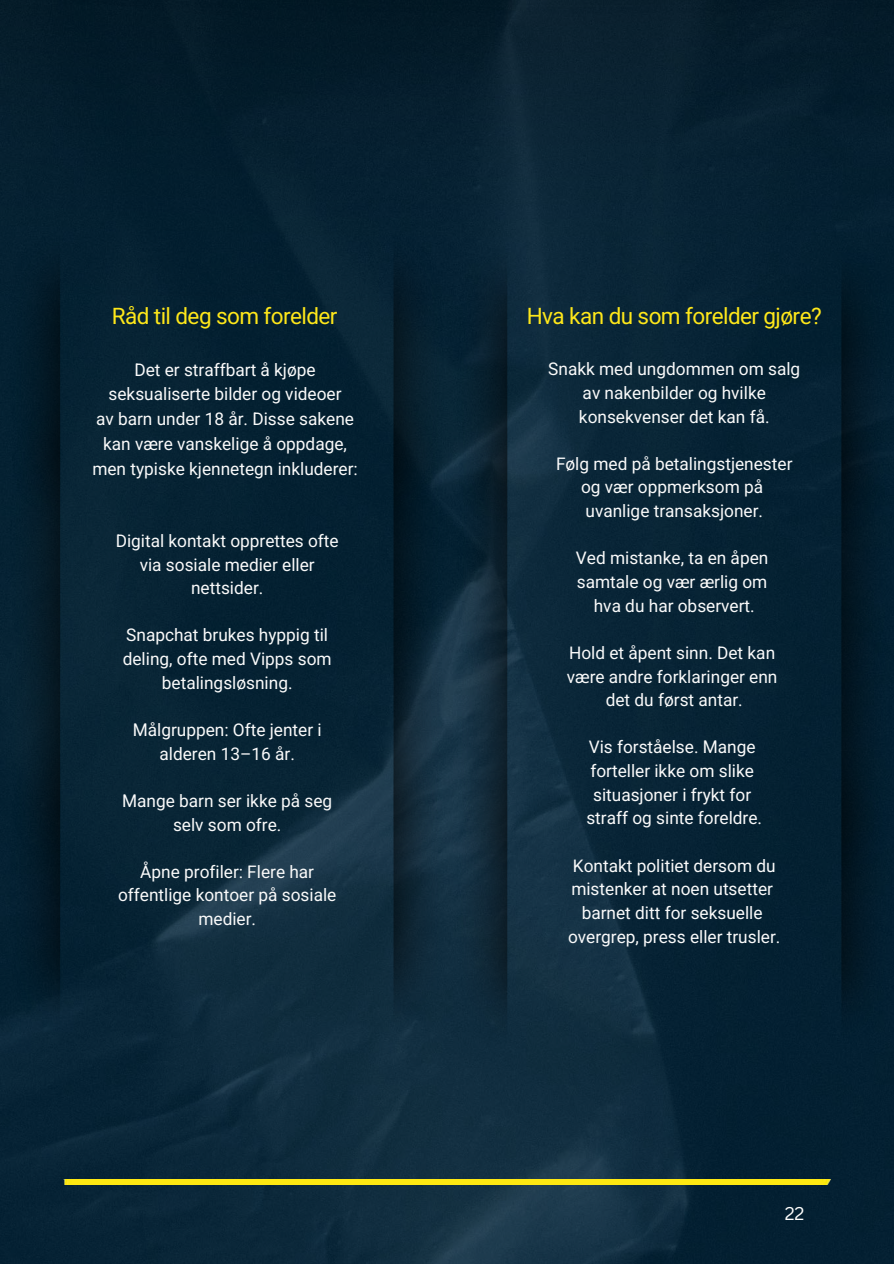
<style>
.page{position:relative;width:894px;height:1264px;background:#fff}
.page>*{position:absolute;margin:0;border:0;box-sizing:border-box;transform-origin:0 0}
.t1{font:22.5px "Roboto";letter-spacing:-.025em;color:#fee71a}
.t2{font:18px "Canva Sans";color:#fffffe}
.t3{font:17.25px/23.7px "Roboto";color:#fafafa;text-align:center}
</style>
<div class="page">
<img style="left:0;top:0;width:893px;height:1263px">
<img style="left:64px;top:0;width:829px;height:15px">
<div style="left:64px;top:1179px;width:766px;height:5px;background:#fee812"></div>
<img style="left:8px;top:872px;width:439px;height:163px">
<img style="left:8px;top:688px;width:439px;height:184px">
<img style="left:8px;top:524px;width:439px;height:164px">
<img style="left:8px;top:228px;width:439px;height:296px">
<img style="left:455px;top:885px;width:438px;height:163px">
<img style="left:455px;top:701px;width:438px;height:184px">
<img style="left:455px;top:537px;width:438px;height:164px">
<img style="left:455px;top:241px;width:438px;height:296px">
<p class="t1" style="left:112px;top:303px;width:227px">Råd til deg som forelder</p>
<p class="t3" style="left:134px;top:358px;width:183px">Det er straffbart å kjøpe</p>
<h1 class="t3" style="left:108px;top:382px;width:234px">seksualiserte bilder og videoer</h1>
<p class="t3" style="left:96px;top:407px;width:259px">av barn under 18 år. Disse sakene</p>
<p class="t3" style="left:103px;top:432px;width:245px">kan være vanskelige å oppdage,</p>
<p class="t3" style="left:92px;top:457px;width:267px">men typiske kjennetegn inkluderer:</p>
<p class="t3" style="left:116px;top:529px;width:224px">Digital kontakt opprettes ofte via sosiale medier eller nettsider.</p>
<p class="t3" style="left:123px;top:623px;width:210px">Snapchat brukes hyppig til deling, ofte med Vipps som betalingsløsning.</p>
<p class="t3" style="left:133px;top:718px;width:190px">Målgruppen: Ofte jenter i alderen 13–16 år.</p>
<p class="t3" style="left:122px;top:789px;width:211px">Mange barn ser ikke på seg selv som ofre.</p>
<p class="t3" style="left:118px;top:860px;width:220px">Åpne profiler: Flere har offentlige kontoer på sosiale medier.</p>
<p class="t1" style="left:526px;top:303px;width:296px">Hva kan du som forelder gjøre?</p>
<p class="t3" style="left:548px;top:357px;width:253px">Snakk med ungdommen om salg av nakenbilder og hvilke konsekvenser det kan få.</p>
<p class="t3" style="left:556px;top:452px;width:238px">Følg med på betalingstjenester og vær oppmerksom på</p>
<p class="t3" style="left:585px;top:499px;width:179px">uvanlige transaksjoner.</p>
<p class="t3" style="left:575px;top:546px;width:194px">Ved mistanke, ta en åpen</p>
<p class="t3" style="left:576px;top:570px;width:192px">samtale og vær ærlig om</p>
<p class="t3" style="left:593px;top:594px;width:162px">hva du har observert.</p>
<p class="t3" style="left:569px;top:641px;width:207px">Hold et åpent sinn. Det kan</p>
<p class="t3" style="left:566px;top:664px;width:212px">være andre forklaringer enn</p>
<p class="t3" style="left:605px;top:688px;width:138px">det du først antar.</p>
<p class="t3" style="left:588px;top:735px;width:168px">Vis forståelse. Mange</p>
<h1 class="t3" style="left:590px;top:759px;width:165px">forteller ikke om slike</h1>
<p class="t3" style="left:593px;top:783px;width:159px">situasjoner i frykt for</p>
<p class="t3" style="left:586px;top:806px;width:177px">straff og sinte foreldre.</p>
<p class="t3" style="left:571px;top:853px;width:206px;text-align:left">Kontakt politiet dersom du mistenker at noen utsetter</p>
<p class="t3" style="left:581px;top:901px;width:182px">barnet ditt for seksuelle</p>
<p class="t3" style="left:568px;top:924px;width:214px">overgrep, press eller trusler.</p>
<p class="t2" style="left:784px;top:1200px;width:21px">22</p>
</div>
